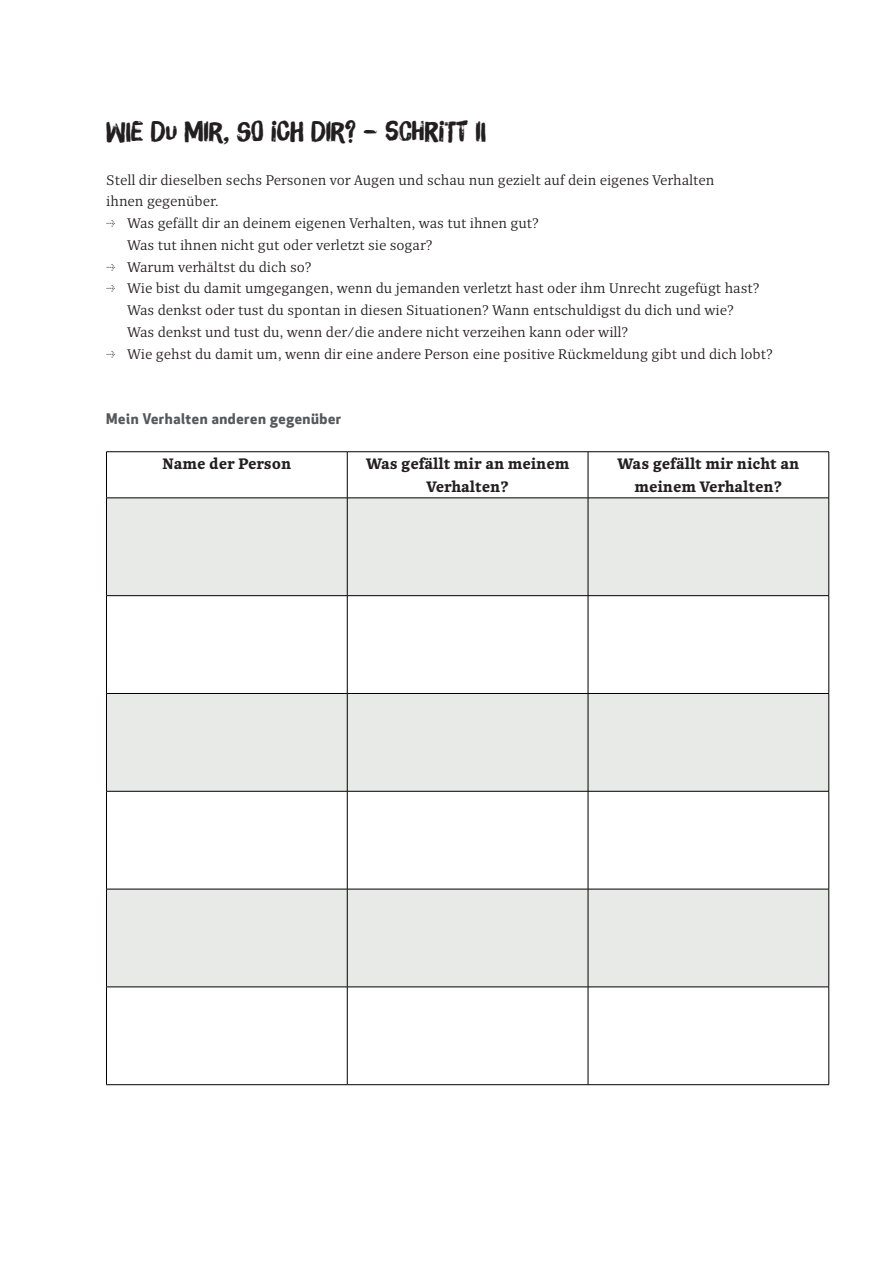
<style>
.page{position:relative;width:893px;height:1263px;background:#fff}
.page>*{position:absolute;margin:0;border:0;box-sizing:border-box;transform-origin:0 0}
.t1{font:27px "Brush Up";color:#231f20}
.t2{font:700 15px/22.5px "Quercus 10";color:#231f20;text-align:center}
.t3{font:700 14.4px "Apex New";letter-spacing:.04em;color:#57585a}
.t4{font:13.8px "Quercus 10";color:#231f20}
</style>
<div class="page">
<svg style="left:107px;top:499px;width:721px;height:488px;fill:#e8eae8"></svg>
<hr style="left:106px;top:451px;width:241px;height:1px;background:#000001">
<hr style="left:347px;top:451px;width:241px;height:1px;background:#000001">
<hr style="left:588px;top:451px;width:241px;height:1px;background:#000001">
<hr style="left:106px;top:498px;width:241px;height:1px;background:#000001">
<hr style="left:347px;top:498px;width:241px;height:1px;background:#000001">
<hr style="left:588px;top:498px;width:241px;height:1px;background:#000001">
<hr style="left:106px;top:595px;width:241px;height:1px;background:#000001">
<hr style="left:347px;top:595px;width:241px;height:1px;background:#000001">
<hr style="left:588px;top:595px;width:241px;height:1px;background:#000001">
<hr style="left:106px;top:693px;width:241px;height:1px;background:#000001">
<hr style="left:347px;top:693px;width:241px;height:1px;background:#000001">
<hr style="left:588px;top:693px;width:241px;height:1px;background:#000001">
<hr style="left:106px;top:791px;width:241px;height:1px;background:#000001">
<hr style="left:347px;top:791px;width:241px;height:1px;background:#000001">
<hr style="left:588px;top:791px;width:241px;height:1px;background:#000001">
<hr style="left:106px;top:889px;width:241px;height:1px;background:#000001">
<hr style="left:347px;top:889px;width:241px;height:1px;background:#000001">
<hr style="left:588px;top:889px;width:241px;height:1px;background:#000001">
<hr style="left:106px;top:987px;width:241px;height:1px;background:#000001">
<hr style="left:347px;top:987px;width:241px;height:1px;background:#000001">
<hr style="left:588px;top:987px;width:241px;height:1px;background:#000001">
<hr style="left:106px;top:1084px;width:241px;height:1px;background:#000001">
<hr style="left:347px;top:1084px;width:241px;height:1px;background:#000001">
<hr style="left:588px;top:1084px;width:241px;height:1px;background:#000001">
<hr style="left:106px;top:452px;width:1px;height:46px;background:#000001">
<hr style="left:106px;top:498px;width:1px;height:97px;background:#000001">
<hr style="left:106px;top:596px;width:1px;height:97px;background:#000001">
<hr style="left:106px;top:694px;width:1px;height:97px;background:#000001">
<hr style="left:106px;top:791px;width:1px;height:98px;background:#000001">
<hr style="left:106px;top:889px;width:1px;height:98px;background:#000001">
<hr style="left:106px;top:987px;width:1px;height:97px;background:#000001">
<hr style="left:347px;top:452px;width:1px;height:46px;background:#000001">
<hr style="left:588px;top:452px;width:1px;height:46px;background:#000001">
<hr style="left:828px;top:452px;width:1px;height:46px;background:#000001">
<hr style="left:347px;top:498px;width:1px;height:97px;background:#000001">
<hr style="left:588px;top:498px;width:1px;height:97px;background:#000001">
<hr style="left:828px;top:498px;width:1px;height:97px;background:#000001">
<hr style="left:347px;top:596px;width:1px;height:97px;background:#000001">
<hr style="left:588px;top:596px;width:1px;height:97px;background:#000001">
<hr style="left:828px;top:596px;width:1px;height:97px;background:#000001">
<hr style="left:347px;top:694px;width:1px;height:97px;background:#000001">
<hr style="left:588px;top:694px;width:1px;height:97px;background:#000001">
<hr style="left:828px;top:694px;width:1px;height:97px;background:#000001">
<hr style="left:347px;top:791px;width:1px;height:98px;background:#000001">
<hr style="left:588px;top:791px;width:1px;height:98px;background:#000001">
<hr style="left:828px;top:791px;width:1px;height:98px;background:#000001">
<hr style="left:347px;top:889px;width:1px;height:98px;background:#000001">
<hr style="left:588px;top:889px;width:1px;height:98px;background:#000001">
<hr style="left:828px;top:889px;width:1px;height:98px;background:#000001">
<hr style="left:347px;top:987px;width:1px;height:97px;background:#000001">
<hr style="left:588px;top:987px;width:1px;height:97px;background:#000001">
<hr style="left:828px;top:987px;width:1px;height:97px;background:#000001">
<h1 class="t1" style="left:106px;top:115px;width:375px">WIE DU MIR, SO ICH DIR? – SCHRITT II</h1>
<p class="t4" style="left:106px;top:170px;width:610px">Stell dir dieselben sechs Personen vor Augen und schau nun gezielt auf dein eigenes Verhalten</p>
<p class="t4" style="left:106px;top:192px;width:114px">ihnen gegenüber.</p>
<p class="t4" style="left:128px;top:214px;width:413px">Was gefällt dir an deinem eigenen Verhalten, was tut ihnen gut?</p>
<p class="t4" style="left:128px;top:236px;width:307px">Was tut ihnen nicht gut oder verletzt sie sogar?</p>
<p class="t4" style="left:128px;top:257px;width:186px">Warum verhältst du dich so?</p>
<p class="t4" style="left:128px;top:279px;width:633px">Wie bist du damit umgegangen, wenn du jemanden verletzt hast oder ihm Unrecht zugefügt hast?</p>
<p class="t4" style="left:128px;top:301px;width:608px">Was denkst oder tust du spontan in diesen Situationen? Wann entschuldigst du dich und wie?</p>
<p class="t4" style="left:128px;top:323px;width:502px">Was denkst und tust du, wenn der/die andere nicht verzeihen kann oder will?</p>
<p class="t4" style="left:128px;top:344px;width:647px">Wie gehst du damit um, wenn dir eine andere Person eine positive Rückmeldung gibt und dich lobt?</p>
<p class="t3" style="left:106px;top:408px;width:236px">Mein Verhalten anderen gegenüber</p>
<p class="t2" style="left:163px;top:453px;width:130px">Name der Person</p>
<p class="t2" style="left:366px;top:453px;width:205px">Was gefällt mir an meinem<br>Verhalten?</p>
<p class="t2" style="left:618px;top:453px;width:183px">Was gefällt mir nicht an meinem Verhalten?</p>
</div>
